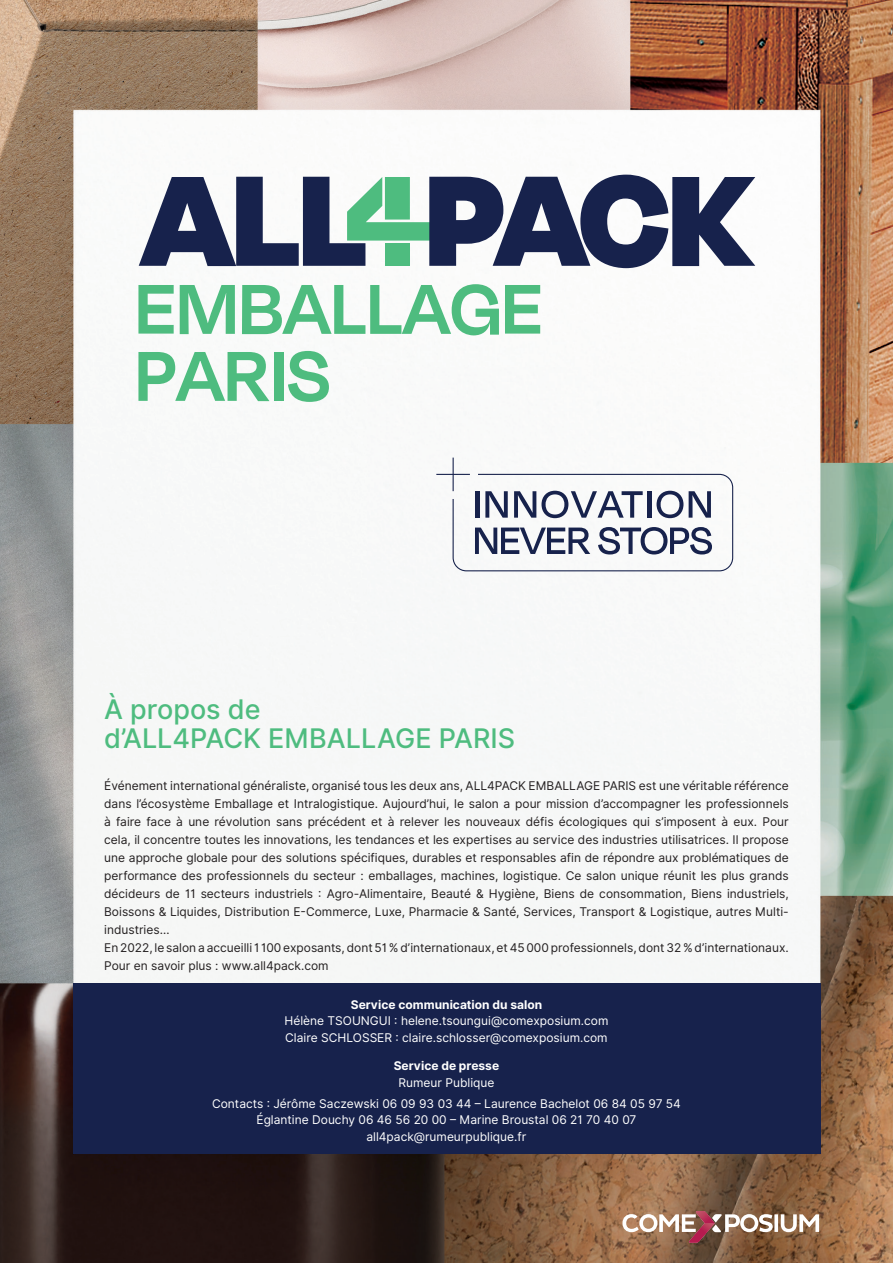
<style>
.page{position:relative;width:893px;height:1263px;background:#fff}
.page>*{position:absolute;margin:0;border:0;box-sizing:border-box;transform-origin:0 0}
.t1{font:500 27px/28.5px "Inter";color:#4ebc7f}
.t2{font:12px/18px "Inter";color:#231f20}
.t3{font:12px/16.5px "Inter";color:#fff;text-align:center}
.t4{font:700 12px "Inter";color:#fff}
</style>
<div class="page">
<img style="left:0;top:0;width:893px;height:1263px">
<svg style="left:622px;top:1211px;width:197px;height:31px"></svg>
<hr style="left:453px;top:458px;width:1px;height:33px;background:#17224c">
<hr style="left:436px;top:474px;width:34px;height:1px;background:#17224c">
<svg style="left:452px;top:473px;width:282px;height:99px"></svg>
<svg style="left:139px;top:175px;width:616px;height:93px"></svg>
<svg style="left:138px;top:285px;width:36px;height:49px"></svg>
<svg style="left:180px;top:285px;width:55px;height:49px"></svg>
<svg style="left:242px;top:284px;width:257px;height:51px"></svg>
<svg style="left:505px;top:285px;width:35px;height:49px"></svg>
<svg style="left:138px;top:352px;width:131px;height:49px"></svg>
<div style="left:274px;top:352px;width:9px;height:49px;background:#4ebc7f"></div>
<svg style="left:288px;top:351px;width:41px;height:51px"></svg>
<div style="left:73px;top:983px;width:747px;height:171px;background:#17224c"></div>
<h1 class="t1" style="left:104px;top:696px;width:412px">À propos de<br>d’ALL4PACK EMBALLAGE PARIS</h1>
<p class="t2" style="left:104px;top:776px;width:686px">Événement international généraliste, organisé tous les deux ans, ALL4PACK EMBALLAGE PARIS est une véritable référence dans l’écosystème Emballage et Intralogistique. Aujourd’hui, le salon a pour mission d’accompagner les professionnels à faire face à une révolution sans précédent et à relever les nouveaux défis écologiques qui s’imposent à eux. Pour cela, il concentre toutes les innovations, les tendances et les expertises au service des industries utilisatrices. Il propose une approche globale pour des solutions spécifiques, durables et responsables afin de répondre aux problématiques de performance des professionnels du secteur : emballages, machines, logistique. Ce salon unique réunit les plus grands décideurs de 11 secteurs industriels : Agro-Alimentaire, Beauté &amp; Hygiène, Biens de consommation, Biens industriels, Boissons &amp; Liquides, Distribution E-Commerce, Luxe, Pharmacie &amp; Santé, Services, Transport &amp; Logistique, autres Multi&shy;industries…<br>En 2022, le salon a accueilli 1 100 exposants, dont 51 % d’internationaux, et 45 000 professionnels, dont 32 % d’internationaux.<br>Pour en savoir plus : www.all4pack.com</p>
<p class="t4" style="left:351px;top:996px;width:193px">Service communication du salon</p>
<p class="t3" style="left:284px;top:1013px;width:326px;text-align:left">Hélène TSOUNGUI : helene.tsoungui@comexposium.com<br>Claire SCHLOSSER : claire.schlosser@comexposium.com</p>
<p class="t4" style="left:394px;top:1057px;width:107px">Service de presse</p>
<p class="t3" style="left:212px;top:1072px;width:470px;line-height:20.7px">Rumeur Publique<br>Contacts : Jérôme Saczewski 06 09 93 03 44 – Laurence Bachelot 06 84 05 97 54</p>
<p class="t3" style="left:256px;top:1112px;width:381px">Églantine Douchy 06 46 56 20 00 – Marine Broustal 06 21 70 40 07 all4pack@rumeurpublique.fr</p>
</div>
